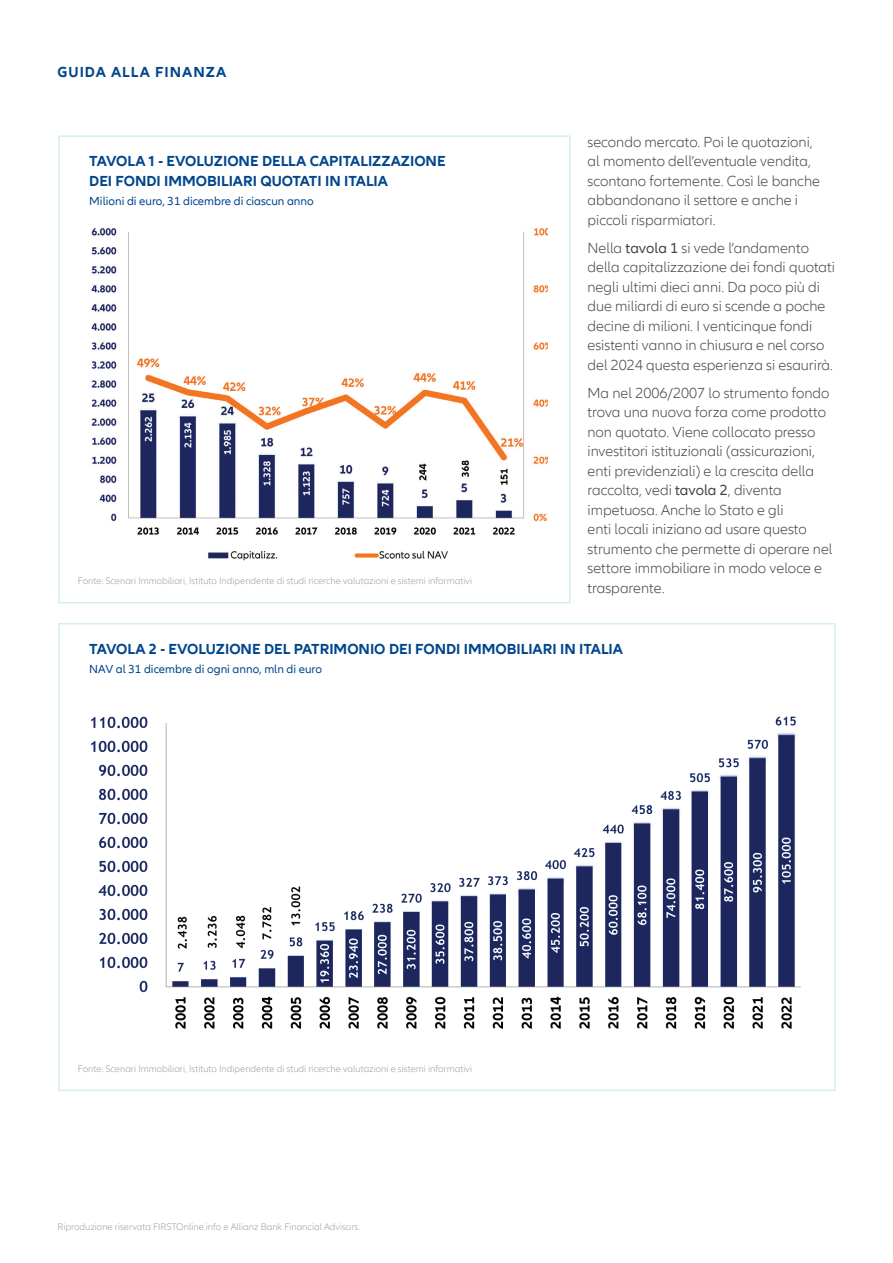
<style>
.page{position:relative;width:893px;height:1263px;background:#fff}
.page>*{position:absolute;margin:0;border:0;box-sizing:border-box;transform-origin:0 0}
.t1{font:300 15px/19.5px "Allianz Neo";color:#454647}
.t2{font:700 15px/19.5px "Allianz Neo";color:#01468c}
.t3{font:700 15px "Allianz Neo";letter-spacing:.07em;color:#01468c}
.t4{font:12px "Allianz Neo";color:#01468c}
.t5{font:300 9.75px "Allianz Neo";color:#9d9fa2}
.s1{font-weight:400}
</style>
<div class="page">
<div style="left:58px;top:135px;width:512px;height:468px;border:2px solid #d5eef1"></div>
<img style="left:91px;top:227px;width:456px;height:334px">
<div style="left:58px;top:623px;width:778px;height:468px;border:2px solid #d5eef1"></div>
<img style="left:91px;top:716px;width:710px;height:313px">
<p class="t3" style="left:57px;top:63px;width:171px">GUIDA ALLA FINANZA</p>
<p class="t2" style="left:89px;top:152px;width:358px">TAVOLA 1 - EVOLUZIONE DELLA CAPITALIZZAZIONE<br>DEI FONDI IMMOBILIARI QUOTATI IN ITALIA</p>
<p class="t4" style="left:89px;top:195px;width:226px">Milioni di euro, 31 dicembre di ciascun anno</p>
<p class="t5" style="left:78px;top:575px;width:396px">Fonte: Scenari Immobiliari, Istituto Indipendente di studi ricerche valutazioni e sistemi informativi</p>
<p class="t1" style="left:587px;top:133px;width:234px">secondo mercato. Poi le quotazioni, al momento dell’eventuale vendita, scontano fortemente. Così le banche abbandonano il settore e anche i piccoli risparmiatori.</p>
<p class="t1" style="left:587px;top:239px;width:249px">Nella <span class="s1">tavola 1</span> si vede l’andamento della capitalizzazione dei fondi quotati negli ultimi dieci anni. Da poco più di due miliardi di euro si scende a poche decine di milioni. I venticinque fondi esistenti vanno in chiusura e nel corso del 2024 questa esperienza si esaurirà.</p>
<p class="t1" style="left:587px;top:384px;width:246px">Ma nel 2006/2007 lo strumento fondo trova una nuova forza come prodotto non quotato. Viene collocato presso investitori istituzionali (assicurazioni, enti previdenziali) e la crescita della raccolta, vedi <span class="s1">tavola 2</span>, diventa impetuosa. Anche lo Stato e gli<br>enti locali iniziano ad usare questo strumento che permette di operare nel settore immobiliare in modo veloce e trasparente.</p>
<p class="t2" style="left:89px;top:639px;width:535px">TAVOLA 2 - EVOLUZIONE DEL PATRIMONIO DEI FONDI IMMOBILIARI IN ITALIA</p>
<p class="t4" style="left:89px;top:663px;width:234px">NAV al 31 dicembre di ogni anno, mln di euro</p>
<p class="t5" style="left:78px;top:1063px;width:396px">Fonte: Scenari Immobiliari, Istituto Indipendente di studi ricerche valutazioni e sistemi informativi</p>
<p class="t5" style="left:57px;top:1221px;width:304px">Riproduzione riservata FIRSTOnline.info e Allianz Bank Financial Advisors.</p>
</div>
